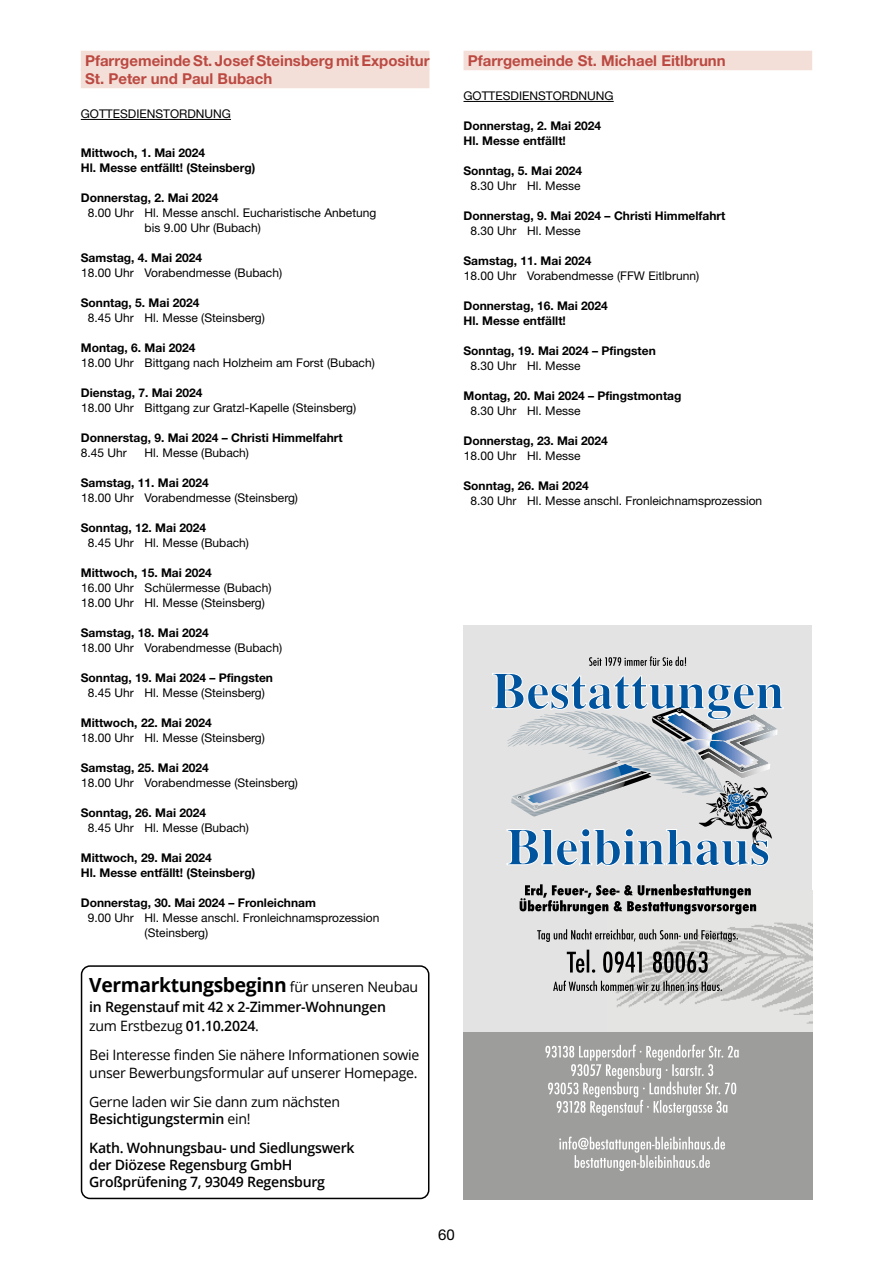
<style>
.page{position:relative;width:893px;height:1263px;background:#fff}
.page>*{position:absolute;margin:0;border:0;box-sizing:border-box;transform-origin:0 0}
.t1{font:700 19.5px "Open Sans";letter-spacing:-.02em;color:#000}
.t2{font:700 15px/18px "Helvetica Neue LT Pro";color:#bb4942}
.t3{font:15px "Helvetica Neue LT Pro";color:#000}
.t4{font:600 14.25px/17.1px "Open Sans";letter-spacing:-.02em;color:#000}
.t5{font:14.25px/17.1px "Open Sans";letter-spacing:-.02em;color:#000}
.t6{font:12px/15px "Helvetica Neue LT Pro";color:#000}
.t7{font:700 12px/15px "Helvetica Neue LT Pro";color:#000}
.s1{font-weight:400;font-size:14.25px}
.s2{font-weight:400}
.s3{font-weight:600}
</style>
<div class="page">
<div style="left:81px;top:51px;width:348px;height:19px;background:#f3dfd7"></div>
<div style="left:81px;top:69px;width:348px;height:19px;background:#f3dfd7"></div>
<hr style="left:81px;top:119px;width:150px;height:1px;background:#000">
<div style="left:463px;top:51px;width:349px;height:19px;background:#f3dfd7"></div>
<hr style="left:463px;top:101px;width:151px;height:1px;background:#000">
<div style="left:81px;top:965px;width:348px;height:234px;border:2px solid #000;border-radius:9px"></div>
<div style="left:463px;top:625px;width:349px;height:574px;background:#e3e3e3"></div>
<svg style="left:589px;top:656px;width:97px;height:10px"></svg>
<svg style="left:492px;top:673px;width:292px;height:193px"></svg>
<img style="left:615px;top:905px;width:197px;height:119px">
<svg style="left:553px;top:980px;width:169px;height:11px"></svg>
<svg style="left:567px;top:950px;width:141px;height:23px"></svg>
<svg style="left:537px;top:929px;width:201px;height:13px"></svg>
<svg style="left:520px;top:884px;width:236px;height:30px"></svg>
<div style="left:463px;top:1032px;width:349px;height:167px;background:#9d9d9c"></div>
<svg style="left:559px;top:1136px;width:166px;height:35px"></svg>
<svg style="left:545px;top:1044px;width:194px;height:72px"></svg>
<p class="t2" style="left:85px;top:51px;width:346px">Pfarrgemeinde St. Josef Steinsberg mit Expositur<br>St. Peter und Paul Bubach</p>
<p class="t6" style="left:81px;top:106px;width:152px">GOTTESDIENSTORDNUNG</p>
<p class="t7" style="left:81px;top:145px;width:176px">Mittwoch, 1. Mai 2024<br>Hl. Messe entfällt! (Steinsberg)</p>
<p class="t7" style="left:81px;top:190px;width:139px">Donnerstag, 2. Mai 2024</p>
<p class="t6" style="left:145px;top:205px;width:233px;text-indent:-57px">8.00 Uhr Hl. Messe anschl. Eucharistische Anbetung bis 9.00 Uhr (Bubach)</p>
<p class="t7" style="left:81px;top:250px;width:123px">Samstag, 4. Mai 2024</p>
<p class="t6" style="left:81px;top:265px;width:202px">18.00 Uhr Vorabendmesse (Bubach)</p>
<p class="t7" style="left:81px;top:295px;width:120px">Sonntag, 5. Mai 2024</p>
<p class="t6" style="left:88px;top:310px;width:178px">8.45 Uhr Hl. Messe (Steinsberg)</p>
<p class="t7" style="left:81px;top:340px;width:116px">Montag, 6. Mai 2024</p>
<p class="t6" style="left:81px;top:355px;width:295px">18.00 Uhr Bittgang nach Holzheim am Forst (Bubach)</p>
<p class="t7" style="left:81px;top:385px;width:123px">Dienstag, 7. Mai 2024</p>
<p class="t6" style="left:81px;top:400px;width:276px">18.00 Uhr Bittgang zur Gratzl-Kapelle (Steinsberg)</p>
<p class="t7" style="left:81px;top:430px;width:263px">Donnerstag, 9. Mai 2024 – Christi Himmelfahrt</p>
<p class="t6" style="left:81px;top:445px;width:48px">8.45 Uhr</p>
<p class="t6" style="left:145px;top:445px;width:106px">Hl. Messe (Bubach)</p>
<p class="t7" style="left:81px;top:475px;width:130px">Samstag, 11. Mai 2024</p>
<p class="t6" style="left:81px;top:490px;width:218px">18.00 Uhr Vorabendmesse (Steinsberg)</p>
<p class="t7" style="left:81px;top:520px;width:127px">Sonntag, 12. Mai 2024</p>
<p class="t6" style="left:88px;top:535px;width:163px">8.45 Uhr Hl. Messe (Bubach)</p>
<p class="t7" style="left:81px;top:565px;width:133px">Mittwoch, 15. Mai 2024</p>
<p class="t6" style="left:81px;top:580px;width:192px">16.00 Uhr Schülermesse (Bubach)<br>18.00 Uhr Hl. Messe (Steinsberg)</p>
<p class="t7" style="left:81px;top:625px;width:130px">Samstag, 18. Mai 2024</p>
<p class="t6" style="left:81px;top:640px;width:202px">18.00 Uhr Vorabendmesse (Bubach)</p>
<p class="t7" style="left:81px;top:670px;width:194px">Sonntag, 19. Mai 2024 – Pfingsten</p>
<p class="t6" style="left:88px;top:685px;width:178px">8.45 Uhr Hl. Messe (Steinsberg)</p>
<p class="t7" style="left:81px;top:715px;width:133px">Mittwoch, 22. Mai 2024</p>
<p class="t6" style="left:81px;top:730px;width:185px">18.00 Uhr Hl. Messe (Steinsberg)</p>
<p class="t7" style="left:81px;top:760px;width:130px">Samstag, 25. Mai 2024</p>
<p class="t6" style="left:81px;top:775px;width:218px">18.00 Uhr Vorabendmesse (Steinsberg)</p>
<p class="t7" style="left:81px;top:805px;width:127px">Sonntag, 26. Mai 2024</p>
<p class="t6" style="left:88px;top:820px;width:163px">8.45 Uhr Hl. Messe (Bubach)</p>
<p class="t7" style="left:81px;top:850px;width:176px">Mittwoch, 29. Mai 2024<br>Hl. Messe entfällt! (Steinsberg)</p>
<p class="t7" style="left:81px;top:895px;width:237px">Donnerstag, 30. Mai 2024 – Fronleichnam</p>
<p class="t6" style="left:145px;top:910px;width:236px;text-indent:-57px">9.00 Uhr Hl. Messe anschl. Fronleichnamsprozession (Steinsberg)</p>
<h1 class="t1" style="left:89px;top:971px;width:330px">Vermarktungsbeginn <span class="s1">für unseren Neubau</span></h1>
<p class="t4" style="left:89px;top:997px;width:298px;line-height:19.5px">in Regenstauf mit 42 x 2-Zimmer-Wohnungen <span class="s2">zum Erstbezug</span> 01.10.2024<span class="s2">.</span></p>
<p class="t5" style="left:89px;top:1046px;width:332px">Bei Interesse finden Sie nähere Informationen sowie unser Bewerbungsformular auf unserer Homepage.</p>
<p class="t5" style="left:89px;top:1092px;width:252px">Gerne laden wir Sie dann zum nächsten<br><span class="s3">Besichtigungstermin</span> ein!</p>
<p class="t4" style="left:89px;top:1139px;width:267px">Kath. Wohnungsbau- und Siedlungswerk der Diözese Regensburg GmbH<br>Großprüfening 7, 93049 Regensburg</p>
<p class="t2" style="left:468px;top:51px;width:259px">Pfarrgemeinde St. Michael Eitlbrunn</p>
<p class="t6" style="left:463px;top:88px;width:152px">GOTTESDIENSTORDNUNG</p>
<p class="t7" style="left:463px;top:118px;width:139px">Donnerstag, 2. Mai 2024<br>Hl. Messe entfällt!</p>
<p class="t7" style="left:463px;top:163px;width:120px">Sonntag, 5. Mai 2024</p>
<p class="t6" style="left:471px;top:178px;width:111px">8.30 Uhr Hl. Messe</p>
<p class="t7" style="left:463px;top:208px;width:263px">Donnerstag, 9. Mai 2024 – Christi Himmelfahrt</p>
<p class="t6" style="left:471px;top:223px;width:111px">8.30 Uhr Hl. Messe</p>
<p class="t7" style="left:463px;top:253px;width:130px">Samstag, 11. Mai 2024</p>
<p class="t6" style="left:464px;top:268px;width:237px">18.00 Uhr Vorabendmesse (FFW Eitlbrunn)</p>
<p class="t7" style="left:463px;top:298px;width:146px">Donnerstag, 16. Mai 2024<br>Hl. Messe entfällt!</p>
<p class="t7" style="left:463px;top:343px;width:194px">Sonntag, 19. Mai 2024 – Pfingsten</p>
<p class="t6" style="left:471px;top:358px;width:111px">8.30 Uhr Hl. Messe</p>
<p class="t7" style="left:463px;top:388px;width:220px">Montag, 20. Mai 2024 – Pfingstmontag</p>
<p class="t6" style="left:471px;top:403px;width:111px">8.30 Uhr Hl. Messe</p>
<p class="t7" style="left:463px;top:433px;width:146px">Donnerstag, 23. Mai 2024</p>
<p class="t6" style="left:464px;top:448px;width:118px">18.00 Uhr Hl. Messe</p>
<p class="t7" style="left:463px;top:478px;width:127px">Sonntag, 26. Mai 2024</p>
<p class="t6" style="left:471px;top:493px;width:293px">8.30 Uhr Hl. Messe anschl. Fronleichnamsprozession</p>
<p class="t3" style="left:438px;top:1226px;width:18px">60</p>
</div>
